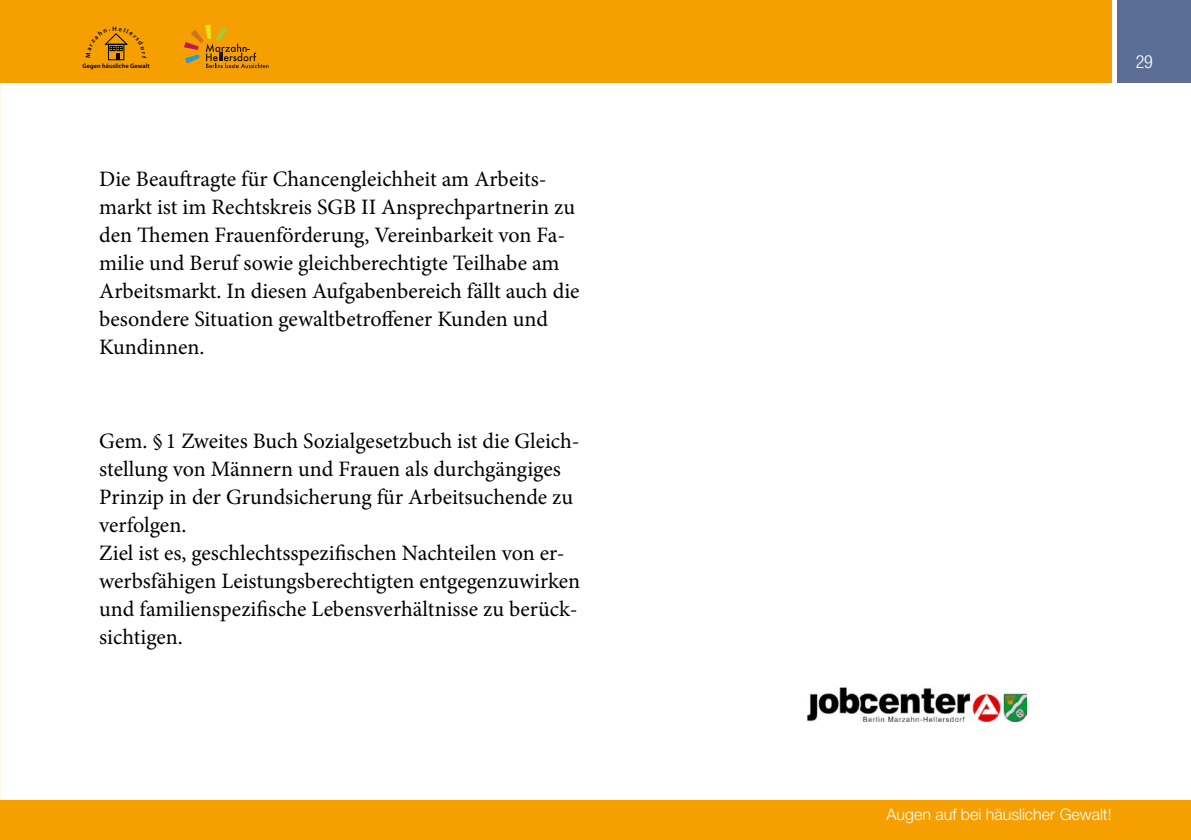
<style>
.page{position:relative;width:1191px;height:840px;background:#fff}
.page>*{position:absolute;margin:0;border:0;box-sizing:border-box;transform-origin:0 0}
.t1{font:22px/28px "Minion Pro";color:#000}
.t2{font:300 condensed 18px "Helvetica Neue LT Std";color:#fff}
.t3{font:300 16px "Helvetica Neue LT Std";color:#fff}
.t4{font:600 6.4px "Myriad Pro";letter-spacing:.005em;color:#000}
</style>
<div class="page">
<div style="left:0;top:799px;width:1191px;height:40px;background:#f69f00"></div>
<div style="left:1117px;top:0;width:74px;height:82px;background:#5b6f96"></div>
<div style="left:0;top:0;width:1111px;height:82px;background:#f69f00"></div>
<svg style="left:184px;top:25px;width:84px;height:43px"></svg>
<img style="left:808px;top:687px;width:218px;height:34px">
<svg style="left:104px;top:33px;width:24px;height:28px"></svg>
<p class="t4" style="left:83px;top:62px;width:69px">Gegen häusliche Gewalt</p>
<p class="t1" style="left:99px;top:165px;width:482px">Die Beauftragte für Chancengleichheit am Arbeits&shy;markt ist im Rechtskreis SGB II Ansprechpartnerin zu den Themen Frauenförderung, Vereinbarkeit von Fa&shy;milie und Beruf sowie gleichberechtigte Teilhabe am Arbeitsmarkt. In diesen Aufgabenbereich fällt auch die besondere Situation gewaltbetroffener Kunden und Kundinnen.</p>
<p class="t1" style="left:99px;top:427px;width:482px">Gem. § 1 Zweites Buch Sozialgesetzbuch ist die Gleich&shy;stellung von Männern und Frauen als durchgängiges Prinzip in der Grundsicherung für Arbeitsuchende zu verfolgen.<br>Ziel ist es, geschlechtsspezifischen Nachteilen von er&shy;werbsfähigen Leistungsberechtigten entgegenzuwirken und familienspezifische Lebensverhältnisse zu berück&shy;sichtigen.</p>
<p class="t2" style="left:1135px;top:51px;width:19px">29</p>
<p class="t3" style="left:886px;top:803px;width:226px">Augen auf bei häuslicher Gewalt!</p>
</div>
